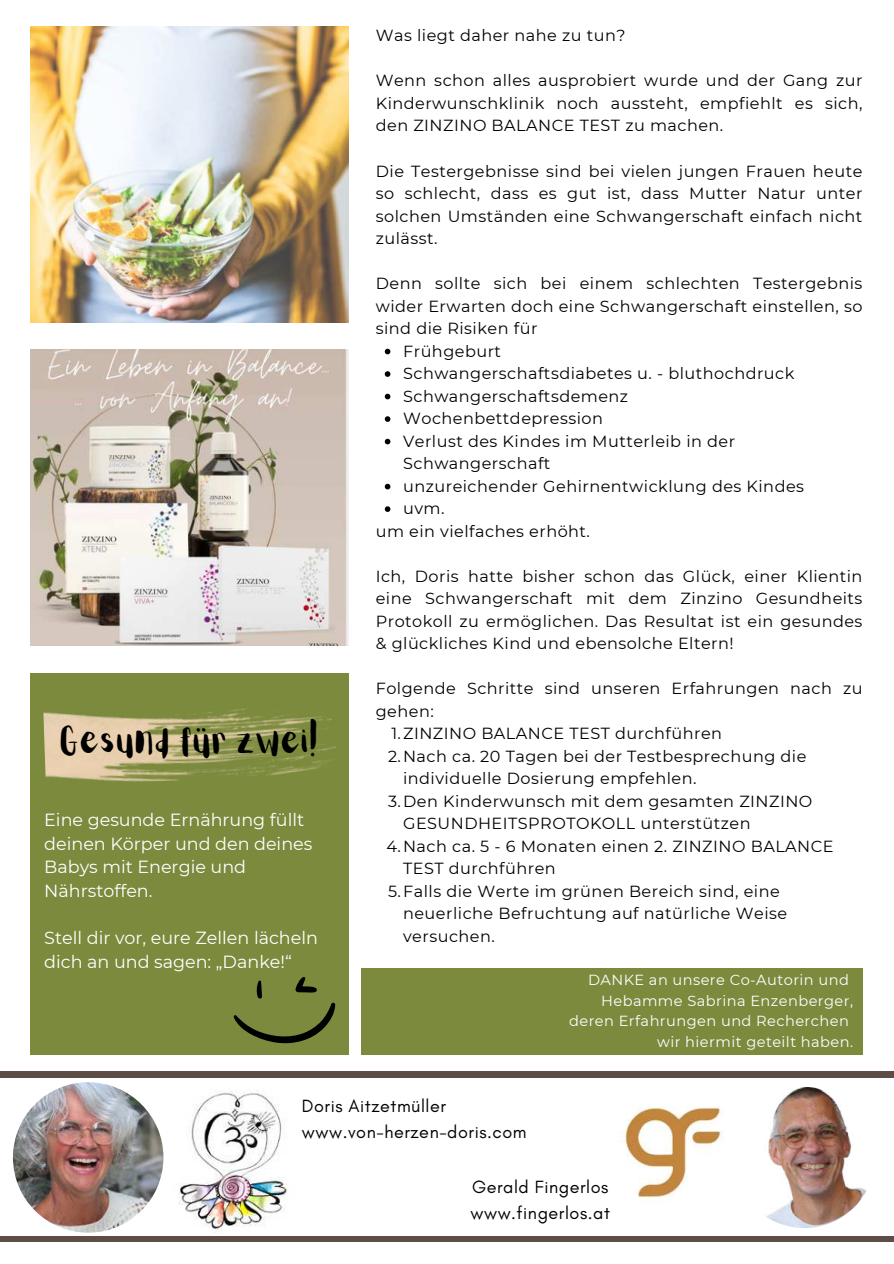
<style>
.page{position:relative;width:894px;height:1264px;background:#fff}
.page>*{position:absolute;margin:0;border:0;box-sizing:border-box;transform-origin:0 0}
.t1{font:31.05px "Aloja Extended";color:#000}
.t2{font:18px/25.8px "Glacial Indifference";letter-spacing:.03em;color:#000}
.t3{font:17.55px/23.7px "Montserrat";color:#fff}
.t4{font:16.05px/22.5px "Montserrat";letter-spacing:.03em;color:#000;text-align:justify}
.t5{font:14.55px/20.5px "Montserrat";letter-spacing:.03em;color:#fff;text-align:right}
</style>
<div class="page">
<div style="left:0;top:1236px;width:893px;height:5px;background:#5d4d46"></div>
<div style="left:30px;top:673px;width:318px;height:381px;background:#7b8a3d"></div>
<img style="left:43px;top:708px;width:293px;height:74px">
<img style="left:13px;top:1082px;width:150px;height:150px;border-radius:50%">
<img style="left:178px;top:1090px;width:109px;height:142px">
<img style="left:590px;top:1077px;width:164px;height:121px">
<div style="left:0;top:1071px;width:893px;height:6px;background:#5d4d46"></div>
<img style="left:733px;top:1086px;width:141px;height:141px;border-radius:50%">
<div style="left:361px;top:968px;width:501px;height:86px;background:#7b8a3d"></div>
<img style="left:30px;top:27px;width:318px;height:295px">
<svg style="left:384px;top:349px;width:6px;height:5px"></svg>
<svg style="left:384px;top:371px;width:6px;height:6px"></svg>
<svg style="left:384px;top:394px;width:6px;height:5px"></svg>
<svg style="left:384px;top:416px;width:6px;height:6px"></svg>
<svg style="left:384px;top:439px;width:6px;height:5px"></svg>
<svg style="left:384px;top:484px;width:6px;height:5px"></svg>
<svg style="left:384px;top:506px;width:6px;height:6px"></svg>
<img style="left:30px;top:350px;width:318px;height:295px">
<svg style="left:233px;top:977px;width:102px;height:67px"></svg>
<h1 class="t1" style="left:61px;top:724px;width:260px">Gesund für zwei!</h1>
<p class="t3" style="left:44px;top:807px;width:269px">Eine gesunde Ernährung füllt deinen Körper und den deines<br>Babys mit Energie und<br>Nährstoffen.</p>
<p class="t3" style="left:44px;top:925px;width:275px">Stell dir vor, eure Zellen lächeln dich an und sagen: „Danke!“</p>
<p class="t4" style="left:375px;top:24px;width:251px">Was liegt daher nahe zu tun?</p>
<p class="t4" style="left:375px;top:69px;width:488px">Wenn schon alles ausprobiert wurde und der Gang zur Kinderwunschklinik noch aussteht, empfiehlt es sich, den ZINZINO BALANCE TEST zu machen.</p>
<p class="t4" style="left:375px;top:159px;width:488px">Die Testergebnisse sind bei vielen jungen Frauen heute so schlecht, dass es gut ist, dass Mutter Natur unter solchen Umständen eine Schwangerschaft einfach nicht zulässt.</p>
<p class="t4" style="left:375px;top:271px;width:488px">Denn sollte sich bei einem schlechten Testergebnis</p>
<p class="t4" style="left:375px;top:294px;width:488px">wider Erwarten doch eine Schwangerschaft einstellen, so</p>
<p class="t4" style="left:375px;top:316px;width:163px">sind die Risiken für</p>
<p class="t4" style="left:403px;top:339px;width:99px">Frühgeburt</p>
<p class="t4" style="left:403px;top:361px;width:393px">Schwangerschaftsdiabetes u. - bluthochdruck</p>
<p class="t4" style="left:403px;top:384px;width:226px">Schwangerschaftsdemenz</p>
<p class="t4" style="left:403px;top:406px;width:201px">Wochenbettdepression</p>
<p class="t4" style="left:403px;top:429px;width:333px">Verlust des Kindes im Mutterleib in der</p>
<p class="t4" style="left:403px;top:451px;width:149px">Schwangerschaft</p>
<p class="t4" style="left:403px;top:474px;width:402px">unzureichender Gehirnentwicklung des Kindes</p>
<p class="t4" style="left:403px;top:496px;width:43px">uvm.</p>
<p class="t4" style="left:375px;top:519px;width:216px">um ein vielfaches erhöht.</p>
<p class="t4" style="left:375px;top:564px;width:488px">Ich, Doris hatte bisher schon das Glück, einer Klientin eine Schwangerschaft mit dem Zinzino Gesundheits Protokoll zu ermöglichen. Das Resultat ist ein gesundes &amp; glückliches Kind und ebensolche Eltern!</p>
<p class="t4" style="left:375px;top:676px;width:488px">Folgende Schritte sind unseren Erfahrungen nach zu</p>
<p class="t4" style="left:375px;top:699px;width:59px">gehen:</p>
<p class="t4" style="left:391px;top:721px;width:332px">1.ZINZINO BALANCE TEST durchführen</p>
<p class="t4" style="left:388px;top:744px;width:420px">2.Nach ca. 20 Tagen bei der Testbesprechung die</p>
<p class="t4" style="left:403px;top:766px;width:295px">individuelle Dosierung empfehlen.</p>
<p class="t4" style="left:388px;top:789px;width:426px">3.Den Kinderwunsch mit dem gesamten ZINZINO</p>
<p class="t4" style="left:403px;top:811px;width:349px">GESUNDHEITSPROTOKOLL unterstützen</p>
<p class="t4" style="left:386px;top:834px;width:448px">4.Nach ca. 5 - 6 Monaten einen 2. ZINZINO BALANCE</p>
<p class="t4" style="left:403px;top:856px;width:154px">TEST durchführen</p>
<p class="t4" style="left:388px;top:879px;width:393px">5.Falls die Werte im grünen Bereich sind, eine</p>
<p class="t4" style="left:403px;top:901px;width:385px">neuerliche Befruchtung auf natürliche Weise</p>
<p class="t4" style="left:403px;top:924px;width:93px">versuchen.</p>
<p class="t5" style="left:569px;top:969px;width:285px">DANKE an unsere Co-Autorin und<br>Hebamme Sabrina Enzenberger, deren Erfahrungen und Recherchen wir hiermit geteilt haben.</p>
<p class="t2" style="left:302px;top:1093px;width:226px">Doris Aitzetmüller www.von-herzen-doris.com</p>
<p class="t2" style="left:470px;top:1174px;width:141px">Gerald Fingerlos www.fingerlos.at</p>
</div>
